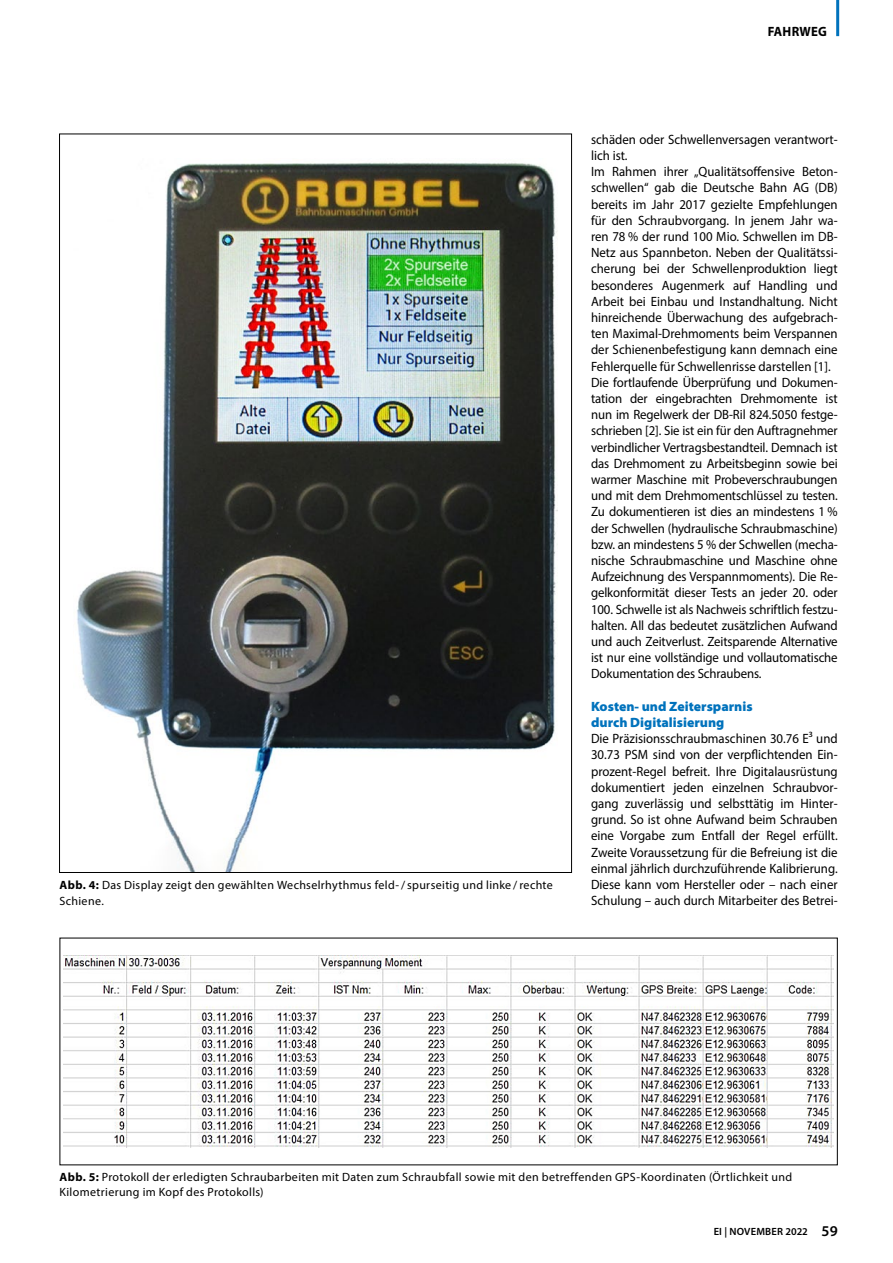
<style>
.page{position:relative;width:893px;height:1263px;background:#fff}
.page>*{position:absolute;margin:0;border:0;box-sizing:border-box;transform-origin:0 0}
.t1{font:13.5px/16.2px "Myriad Pro";letter-spacing:-.01em;color:#000;scale:.95 1}
.t2{font:900 semi-expanded 13.5px/16.2px "Myriad Pro";color:#0072bc;scale:.95 1}
.t3{font:700 13.5px "Myriad Pro";letter-spacing:.02em;color:#000;scale:.95 1}
.t4{font:12px/15.8px "Myriad Pro";letter-spacing:.03em;color:#000}
.t5{font:600 10.5px "Myriad Pro";letter-spacing:.02em;color:#000}
.s1{font-weight:700}
.s2{font-size:15px}
</style>
<div class="page">
<hr style="left:836px;top:0;width:3px;height:36px;background:#0072bc">
<img style="left:77px;top:162px;width:480px;height:709px">
<img style="left:64px;top:955px;width:769px;height:193px">
<p class="t3" style="left:768px;top:23px;width:64px">FAHRWEG</p>
<p class="t4" style="left:60px;top:877px;width:495px"><span class="s1">ABB. 4:</span> Das Display zeigt den gewählten Wechselrhythmus feld-/spurseitig und linke /rechte<br>Schiene.</p>
<p class="t1" style="left:591px;top:131px;width:261px">schäden oder Schwellenversagen verantwort&shy;lich ist.<br>Im Rahmen ihrer „Qualitätsoffensive Beton&shy;schwellen“ gab die Deutsche Bahn AG (DB) bereits im Jahr 2017 gezielte Empfehlungen für den Schraubvorgang. In jenem Jahr wa&shy;ren 78 % der rund 100 Mio. Schwellen im DB-Netz aus Spannbeton. Neben der Qualitätssi&shy;cherung bei der Schwellenproduktion liegt besonderes Augenmerk auf Handling und Arbeit bei Einbau und Instandhaltung. Nicht hinreichende Überwachung des aufgebrach&shy;ten Maximal-Drehmoments beim Verspannen der Schienenbefestigung kann demnach eine Fehlerquelle für Schwellenrisse darstellen [1].<br>Die fortlaufende Überprüfung und Dokumen&shy;tation der eingebrachten Drehmomente ist nun im Regelwerk der DB-Ril 824.5050 festge&shy;schrieben [2]. Sie ist ein für den Auftragnehmer verbindlicher Vertragsbestandteil. Demnach ist das Drehmoment zu Arbeitsbeginn sowie bei warmer Maschine mit Probeverschraubungen und mit dem Drehmomentschlüssel zu testen.<br>Zu dokumentieren ist dies an mindestens 1 % der Schwellen (hydraulische Schraubmaschine) bzw. an mindestens 5 % der Schwellen (mecha&shy;nische Schraubmaschine und Maschine ohne Aufzeichnung des Verspannmoments). Die Re&shy;gelkonformität dieser Tests an jeder 20. oder 100. Schwelle ist als Nachweis schriftlich festzu&shy;halten. All das bedeutet zusätzlichen Aufwand und auch Zeitverlust. Zeitsparende Alternative ist nur eine vollständige und vollautomatische Dokumentation des Schraubens.</p>
<p class="t2" style="left:591px;top:698px;width:172px">Kosten- und Zeitersparnis durch Digitalisierung</p>
<p class="t1" style="left:591px;top:730px;width:261px;text-align:justify">Die Präzisionsschraubmaschinen 30.76 E³ und 30.73 PSM sind von der verpflichtenden Ein&shy;prozent-Regel befreit. Ihre Digitalausrüstung dokumentiert jeden einzelnen Schraubvor&shy;gang zuverlässig und selbsttätig im Hinter&shy;grund. So ist ohne Aufwand beim Schrauben eine Vorgabe zum Entfall der Regel erfüllt.<br>Zweite Voraussetzung für die Befreiung ist die einmal jährlich durchzuführende Kalibrierung.<br>Diese kann vom Hersteller oder – nach einer Schulung – auch durch Mitarbeiter des Betrei-</p>
<p class="t4" style="left:60px;top:1168px;width:734px"><span class="s1">ABB. 5:</span> Protokoll der erledigten Schraubarbeiten mit Daten zum Schraubfall sowie mit den betreffenden GPS-Koordinaten (Örtlichkeit und<br>Kilometrierung im Kopf des Protokolls)</p>
<p class="t5" style="left:714px;top:1225px;width:126px">EI | NOVEMBER 2022 <span class="s2">59</span></p>
</div>
